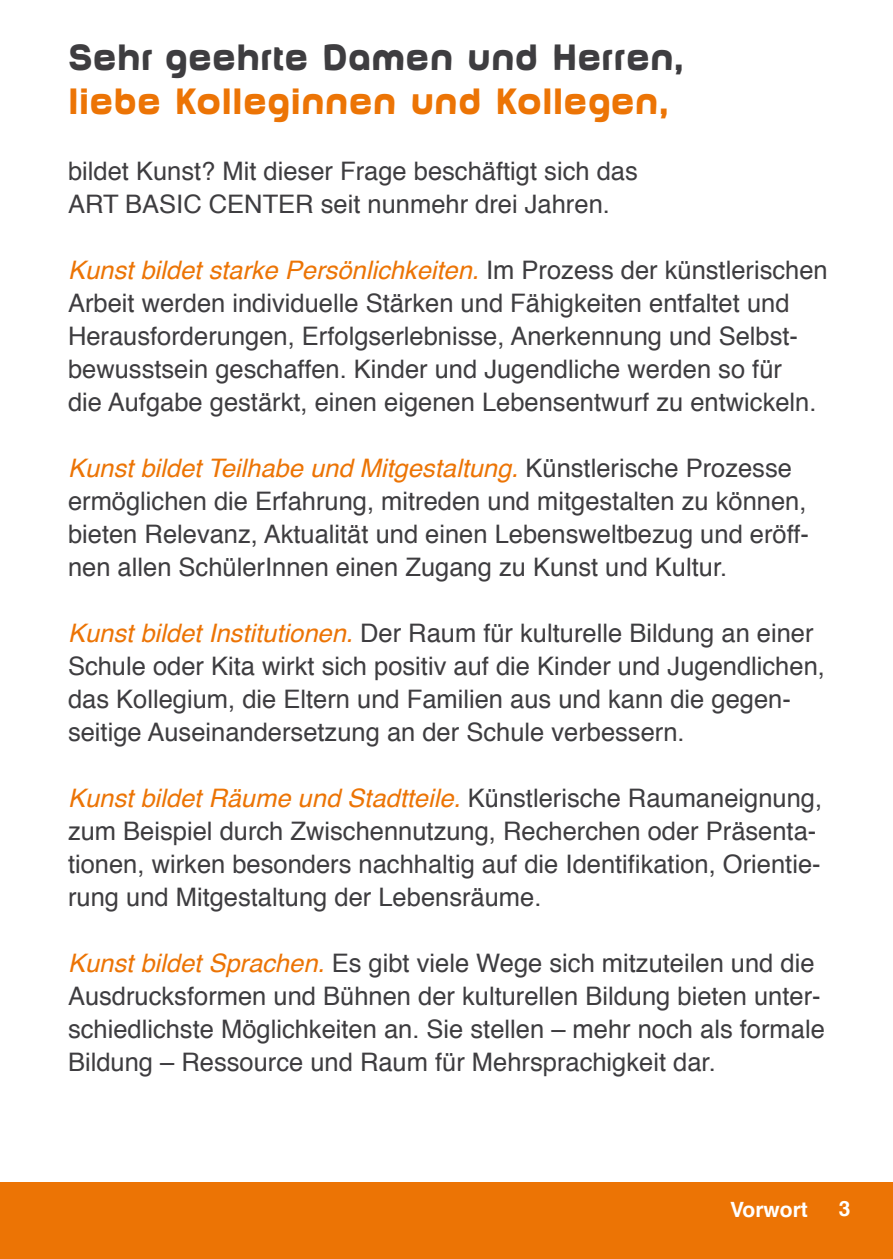
<style>
.page{position:relative;width:893px;height:1259px;background:#fff}
.page>*{position:absolute;margin:0;border:0;box-sizing:border-box;transform-origin:0 0}
.t1{font:900 36px "Baby Mine";color:#ec7405}
.t2{font:900 36px "Baby Mine";color:#3e3d40}
.t3{font:25.5px/33px "Helvetica";color:#3e3d40}
.t4{font:700 21px "Helvetica";color:#fff}
.s1{font-style:italic;color:#ec7405}
</style>
<div class="page">
<div style="left:0;top:1182px;width:893px;height:77px;background:#ec7405"></div>
<h1 class="t2" style="left:68px;top:36px;width:617px">Sehr geehrte Damen und Herren,</h1>
<h1 class="t1" style="left:68px;top:79px;width:602px">liebe Kolleginnen und Kollegen,</h1>
<p class="t3" style="left:68px;top:155px;width:571px">bildet Kunst? Mit dieser Frage beschäftigt sich das<br>ART BASIC CENTER seit nunmehr drei Jahren.</p>
<p class="t3" style="left:68px;top:254px;width:761px"><span class="s1">Kunst bildet starke Persönlichkeiten.</span> Im Prozess der künstlerischen Arbeit werden individuelle Stärken und Fähigkeiten entfaltet und Herausforderungen, Erfolgserlebnisse, Anerkennung und Selbst&shy;bewusstsein geschaffen. Kinder und Jugendliche werden so für<br>die Aufgabe gestärkt, einen eigenen Lebensentwurf zu entwickeln.</p>
<p class="t3" style="left:68px;top:452px;width:742px"><span class="s1">Kunst bildet Teilhabe und Mitgestaltung.</span> Künstlerische Prozesse ermöglichen die Erfahrung, mitreden und mitgestalten zu können, bieten Relevanz, Aktualität und einen Lebensweltbezug und eröff&shy;nen allen SchülerInnen einen Zugang zu Kunst und Kultur.</p>
<p class="t3" style="left:68px;top:617px;width:758px"><span class="s1">Kunst bildet Institutionen.</span> Der Raum für kulturelle Bildung an einer Schule oder Kita wirkt sich positiv auf die Kinder und Jugendlichen, das Kollegium, die Eltern und Familien aus und kann die gegen&shy;seitige Auseinandersetzung an der Schule verbessern.</p>
<p class="t3" style="left:68px;top:782px;width:756px"><span class="s1">Kunst bildet Räume und Stadtteile.</span> Künstlerische Raumaneignung, zum Beispiel durch Zwischennutzung, Recherchen oder Präsenta&shy;tionen, wirken besonders nachhaltig auf die Identifikation, Orientie&shy;rung und Mitgestaltung der Lebensräume.</p>
<p class="t3" style="left:68px;top:947px;width:758px"><span class="s1">Kunst bildet Sprachen.</span> Es gibt viele Wege sich mitzuteilen und die Ausdrucksformen und Bühnen der kulturellen Bildung bieten unter&shy;schiedlichste Möglichkeiten an. Sie stellen – mehr noch als formale Bildung – Ressource und Raum für Mehrsprachigkeit dar.</p>
<p class="t4" style="left:730px;top:1192px;width:79px">Vorwort</p>
<p class="t4" style="left:839px;top:1192px;width:13px">3</p>
</div>
